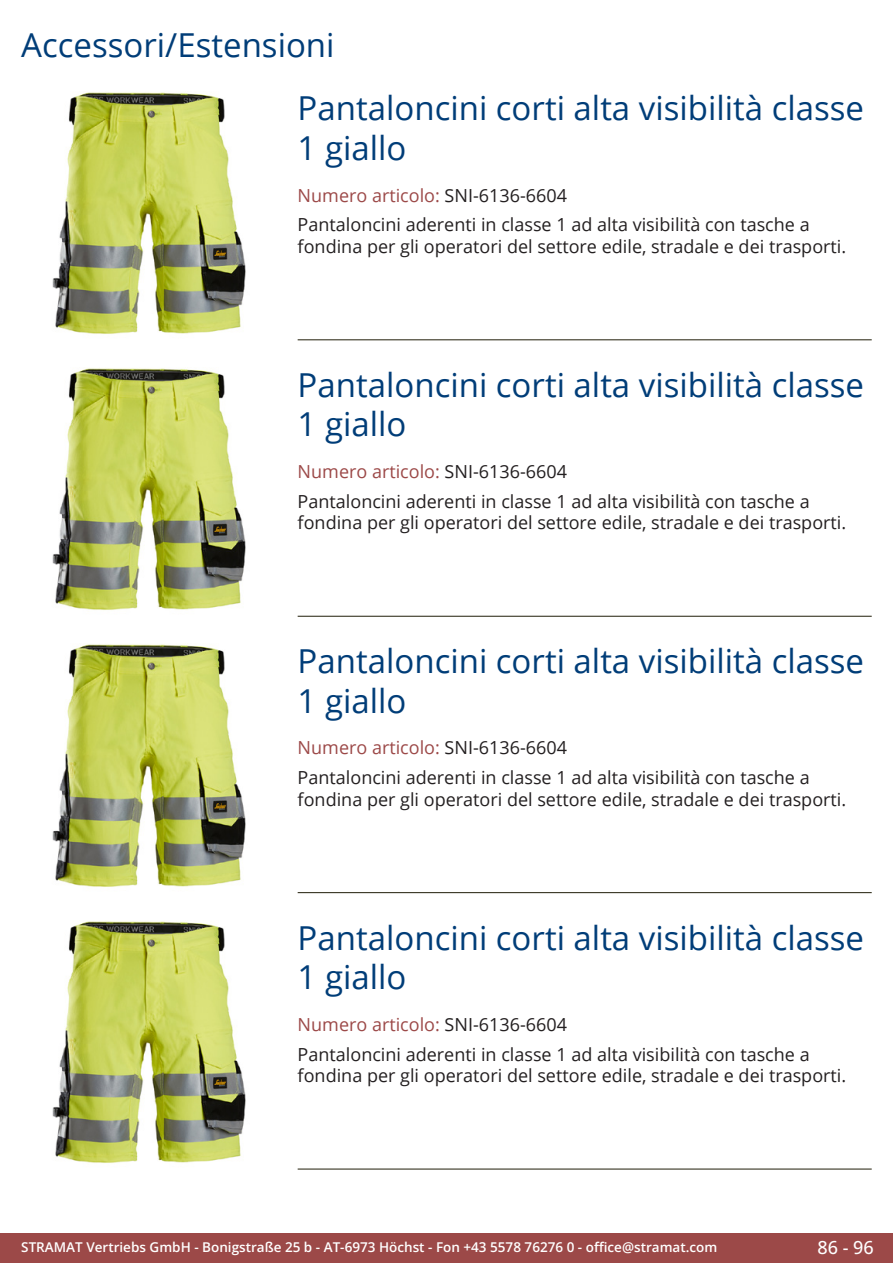
<style>
.page{position:relative;width:893px;height:1263px;background:#fff}
.page>*{position:absolute;margin:0;border:0;box-sizing:border-box;transform-origin:0 0}
.Produkttitel{font:33px/39.6px "Open Sans";color:#003d78}
.RastTitel{font:33px "Open Sans";color:#003d78}
.Beschreibung_Text{font:18px/21.6px "Open Sans";color:#231f20}
.TechDaten_Überschrif{font:18px "Open Sans";color:#9c4948}
.t1{font:500 18px "Open Sans";color:#fff}
.t2{font:600 13.5px "Open Sans";color:#fff}
.s1{color:#231f20}
</style>
<div class="page">
<div style="left:0;top:1233px;width:893px;height:30px;background:#9c4948"></div>
<hr style="left:298px;top:340px;width:574px;height:1px;background:#201d08">
<hr style="left:298px;top:616px;width:574px;height:1px;background:#201d08">
<hr style="left:298px;top:892px;width:574px;height:1px;background:#201d08">
<hr style="left:298px;top:1169px;width:574px;height:1px;background:#201d08">
<img style="left:52px;top:92px;width:194px;height:242px">
<img style="left:52px;top:368px;width:194px;height:242px">
<img style="left:52px;top:644px;width:194px;height:243px">
<img style="left:52px;top:921px;width:194px;height:242px">
<p class="RastTitel" style="left:21px;top:22px;width:315px">Accessori/Estensioni</p>
<p class="Produkttitel" style="left:298px;top:88px;width:568px">Pantaloncini corti alta visibilità classe<br>1 giallo</p>
<p class="TechDaten_Überschrif" style="left:298px;top:183px;width:271px">Numero articolo: <span class="s1">SNI-6136-6604</span></p>
<p class="Beschreibung_Text" style="left:298px;top:214px;width:550px">Pantaloncini aderenti in classe 1 ad alta visibilità con tasche a fondina per gli operatori del settore edile, stradale e dei trasporti.</p>
<p class="Produkttitel" style="left:298px;top:364px;width:568px">Pantaloncini corti alta visibilità classe<br>1 giallo</p>
<p class="TechDaten_Überschrif" style="left:298px;top:459px;width:271px">Numero articolo: <span class="s1">SNI-6136-6604</span></p>
<p class="Beschreibung_Text" style="left:298px;top:490px;width:550px">Pantaloncini aderenti in classe 1 ad alta visibilità con tasche a fondina per gli operatori del settore edile, stradale e dei trasporti.</p>
<p class="Produkttitel" style="left:298px;top:640px;width:568px">Pantaloncini corti alta visibilità classe<br>1 giallo</p>
<p class="TechDaten_Überschrif" style="left:298px;top:735px;width:271px">Numero articolo: <span class="s1">SNI-6136-6604</span></p>
<p class="Beschreibung_Text" style="left:298px;top:766px;width:550px">Pantaloncini aderenti in classe 1 ad alta visibilità con tasche a fondina per gli operatori del settore edile, stradale e dei trasporti.</p>
<p class="Produkttitel" style="left:298px;top:917px;width:568px">Pantaloncini corti alta visibilità classe<br>1 giallo</p>
<p class="TechDaten_Überschrif" style="left:298px;top:1012px;width:271px">Numero articolo: <span class="s1">SNI-6136-6604</span></p>
<p class="Beschreibung_Text" style="left:298px;top:1043px;width:550px">Pantaloncini aderenti in classe 1 ad alta visibilità con tasche a fondina per gli operatori del settore edile, stradale e dei trasporti.</p>
<p class="t2" style="left:21px;top:1238px;width:698px">STRAMAT Vertriebs GmbH - Bonigstraße 25 b - AT-6973 Höchst - Fon +43 5578 76276 0 - office@stramat.com</p>
<p class="t1" style="left:817px;top:1234px;width:58px">86 - 96</p>
</div>
